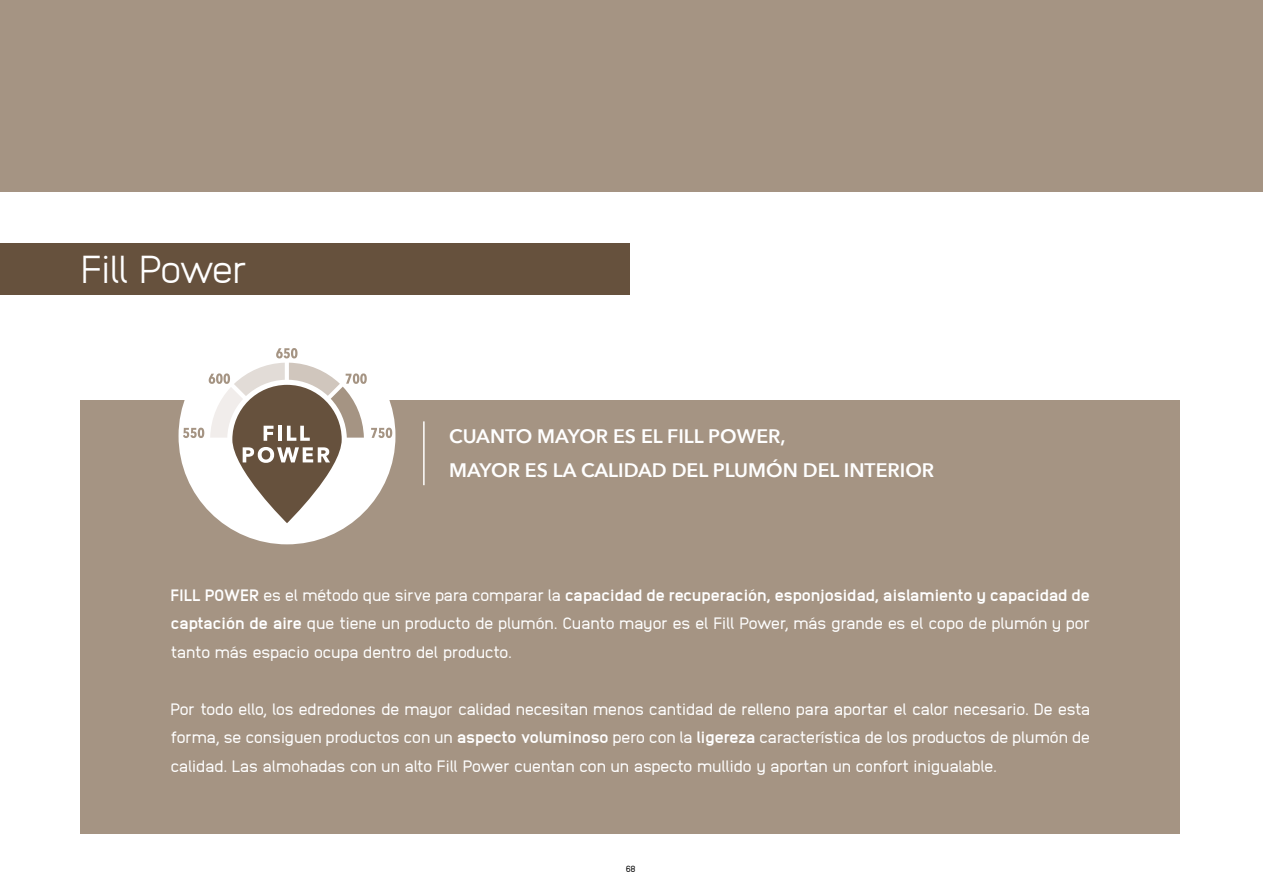
<style>
.page{position:relative;width:1263px;height:893px;background:#fff}
.page>*{position:absolute;margin:0;border:0;box-sizing:border-box;transform-origin:0 0}
.t1{font:300 39px "Anodina";letter-spacing:-.06em;color:#fff}
.t2{font:600 19.5px/33.6px "Avenir Next";color:#fff}
.t3{font:16.5px/28.5px "Anodina";letter-spacing:-.03em;color:#fff;text-align:justify}
.t4{font:9px "Anodina";color:#000}
.s1{font-weight:800}
</style>
<div class="page">
<div style="left:0;top:0;width:1263px;height:191px;background:#a59483"></div>
<div style="left:81px;top:400px;width:1099px;height:433px;background:#a59483"></div>
<div style="left:179px;top:327px;width:216px;height:217px;background:#fff;border-radius:50%"></div>
<svg style="left:232px;top:385px;width:110px;height:138px;fill:#66513d"></svg>
<svg style="left:243px;top:447px;width:87px;height:16px"></svg>
<svg style="left:183px;top:348px;width:209px;height:93px"></svg>
<div style="left:0;top:244px;width:629px;height:51px;background:#66513d"></div>
<hr style="left:423px;top:421px;width:2px;height:64px;background:#fff">
<h1 class="t1" style="left:81px;top:241px;width:169px">Fill Power</h1>
<p class="t2" style="left:449px;top:419px;width:487px">CUANTO MAYOR ES EL FILL POWER,<br>MAYOR ES LA CALIDAD DEL PLUMÓN DEL INTERIOR</p>
<p class="t3" style="left:170px;top:580px;width:921px"><span class="s1">FILL POWER</span> es el método que sirve para comparar la <span class="s1">capacidad de recuperación, esponjosidad, aislamiento y capacidad de captación de aire</span> que tiene un producto de plumón. Cuanto mayor es el Fill Power, más grande es el copo de plumón y por tanto más espacio ocupa dentro del producto.</p>
<p class="t3" style="left:170px;top:694px;width:921px">Por todo ello, los edredones de mayor calidad necesitan menos cantidad de relleno para aportar el calor necesario. De esta forma, se consiguen productos con un <span class="s1">aspecto voluminoso</span> pero con la <span class="s1">ligereza</span> característica de los productos de plumón de calidad. Las almohadas con un alto Fill Power cuentan con un aspecto mullido y aportan un confort inigualable.</p>
<p class="t4" style="left:626px;top:862px;width:12px">68</p>
</div>
